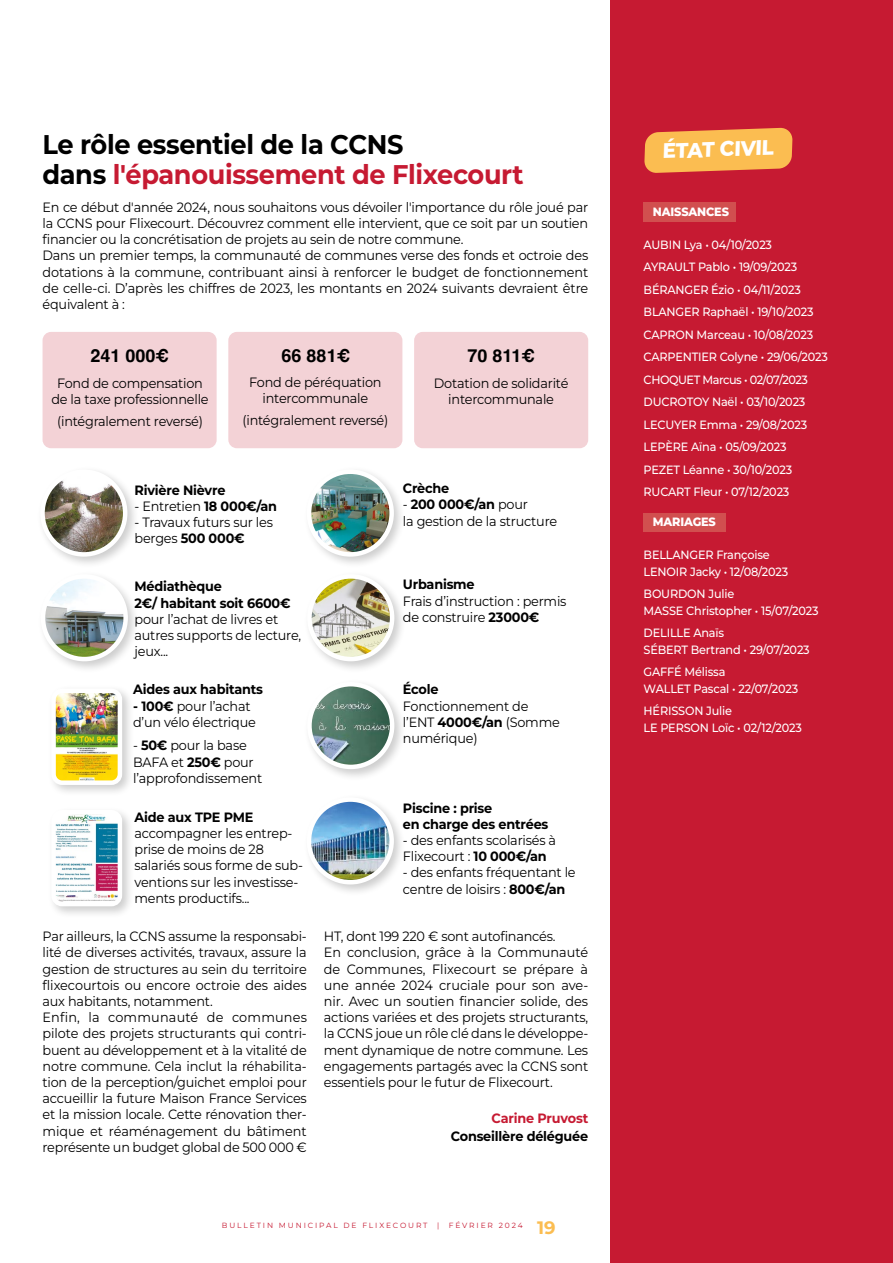
<style>
.page{position:relative;width:893px;height:1263px;background:#fff}
.page>*{position:absolute;margin:0;border:0;box-sizing:border-box;transform-origin:0 0}
.t1{font:700 27px/30px "Montserrat";letter-spacing:-.015em;color:#c61a32;scale:.95 1}
.t2{font:800 21px "Montserrat";color:#fff;scale:.95 1}
.t3{font:700 18px "Helvetica";color:#000}
.t4{font:700 18px "Montserrat";color:#fbbd51}
.t5{font:13.5px/16.2px "Montserrat";letter-spacing:-.015em;color:#000;scale:.95 1}
.t6{font:700 13.5px/16.2px "Montserrat";letter-spacing:-.015em;color:#000;scale:.95 1}
.t7{font:700 13.5px "Montserrat";letter-spacing:-.015em;color:#c61a32;scale:.95 1}
.t8{font:500 12px/22.5px "Montserrat";letter-spacing:-.015em;color:#fff;scale:.94 1}
.t9{font:800 12px "Montserrat";letter-spacing:-.015em;color:#fff;scale:.94 1}
.t10{font:7.5px "Montserrat";letter-spacing:.25em;color:#c61a32}
.s1{color:#000}
.s2{font-weight:700}
</style>
<div class="page">
<div style="left:43px;top:332px;width:174px;height:116px;background:#f3d2d6;border-radius:9px"></div>
<div style="left:228px;top:332px;width:174px;height:116px;background:#f3d2d6;border-radius:9px"></div>
<div style="left:414px;top:332px;width:174px;height:116px;background:#f3d2d6;border-radius:9px"></div>
<div style="left:610px;top:0;width:283px;height:1263px;background:#c61a32"></div>
<div style="left:644px;top:513px;width:82px;height:18px;background:#d14f4f"></div>
<svg style="left:644px;top:127px;width:149px;height:46px;background:#f3a54c"></svg>
<div style="left:644px;top:202px;width:92px;height:20px;background:#d14f4f"></div>
<div style="left:37px;top:466px;width:103px;height:103px;background:#000;opacity:.2"></div>
<img style="left:43px;top:472px;width:82px;height:82px;border-radius:41px">
<div style="left:40px;top:469px;width:87px;height:88px;border:4px solid #fff;border-radius:50%"></div>
<div style="left:303px;top:466px;width:103px;height:103px;background:#000;opacity:.2"></div>
<img style="left:309px;top:472px;width:83px;height:82px;border-radius:41px">
<div style="left:307px;top:469px;width:87px;height:88px;border:4px solid #fff;border-radius:50%"></div>
<div style="left:37px;top:570px;width:103px;height:103px;background:#000;opacity:.2"></div>
<img style="left:43px;top:576px;width:83px;height:83px;border-radius:41px">
<div style="left:41px;top:574px;width:87px;height:87px;border:4px solid #fff;border-radius:50%"></div>
<div style="left:304px;top:570px;width:103px;height:103px;background:#000;opacity:.2"></div>
<img style="left:309px;top:577px;width:83px;height:81px">
<div style="left:307px;top:574px;width:87px;height:87px;border:4px solid #fff;border-radius:50%"></div>
<div style="left:304px;top:678px;width:103px;height:103px;background:#000;opacity:.2"></div>
<img style="left:309px;top:684px;width:83px;height:83px;border-radius:41px">
<div style="left:307px;top:682px;width:87px;height:87px;border:4px solid #fff;border-radius:50%"></div>
<div style="left:303px;top:793px;width:103px;height:104px;background:#000;opacity:.2"></div>
<img style="left:309px;top:800px;width:83px;height:81px">
<div style="left:307px;top:797px;width:87px;height:87px;border:4px solid #fff;border-radius:50%"></div>
<div style="left:47px;top:806px;width:88px;height:112px;background:#000;opacity:.2"></div>
<img style="left:56px;top:815px;width:61px;height:86px">
<div style="left:51px;top:810px;width:71px;height:96px;border:4px solid #fff;border-radius:9px"></div>
<div style="left:47px;top:685px;width:88px;height:112px;background:#000;opacity:.2"></div>
<img style="left:56px;top:694px;width:61px;height:86px">
<div style="left:51px;top:689px;width:71px;height:96px;border:4px solid #fff;border-radius:9px"></div>
<h1 class="t1" style="left:43px;top:128px;width:508px"><span class="s1">Le rôle essentiel de la CCNS<br>dans</span> l'épanouissement de Flixecourt</h1>
<p class="t5" style="left:43px;top:198px;width:576px">En ce début d'année 2024, nous souhaitons vous dévoiler l'importance du rôle joué par la CCNS pour Flixecourt. Découvrez comment elle intervient, que ce soit par un soutien financier ou la concrétisation de projets au sein de notre commune.<br>Dans un premier temps, la communauté de communes verse des fonds et octroie des dotations à la commune, contribuant ainsi à renforcer le budget de fonctionnement de celle-ci. D’après les chiffres de 2023, les montants en 2024 suivants devraient être équivalent à :</p>
<h3 class="t3" style="left:90px;top:345px;width:80px">241 000€</h3>
<h3 class="t3" style="left:282px;top:345px;width:70px">66 881€</h3>
<h3 class="t3" style="left:467px;top:345px;width:69px">70 811€</h3>
<p class="t5" style="left:51px;top:375px;width:167px;text-align:center">Fond de compensation de la taxe professionnelle</p>
<p class="t5" style="left:57px;top:412px;width:155px">(intégralement reversé)</p>
<p class="t5" style="left:249px;top:374px;width:141px;text-align:center">Fond de péréquation intercommunale</p>
<p class="t5" style="left:242px;top:412px;width:155px">(intégralement reversé)</p>
<p class="t5" style="left:434px;top:375px;width:143px;text-align:center">Dotation de solidarité intercommunale</p>
<p class="t6" style="left:135px;top:481px;width:97px">Rivière Nièvre</p>
<p class="t5" style="left:135px;top:498px;width:152px">- Entretien <span class="s2">18 000€/an</span></p>
<p class="t5" style="left:135px;top:514px;width:147px">- Travaux futurs sur les berges <span class="s2">500 000€</span></p>
<p class="t6" style="left:135px;top:578px;width:166px">Médiathèque<br>2€/ habitant soit 6600€</p>
<p class="t5" style="left:135px;top:611px;width:177px">pour l’achat de livres et autres supports de lecture, jeux...</p>
<p class="t6" style="left:133px;top:681px;width:138px">Aides aux habitants</p>
<p class="t5" style="left:133px;top:697px;width:131px"><span class="s2">- 100€</span> pour l’achat d’un vélo électrique</p>
<p class="t5" style="left:133px;top:737px;width:137px">- <span class="s2">50€</span> pour la base<br>BAFA et <span class="s2">250€</span> pour l’approfondissement</p>
<p class="t6" style="left:135px;top:808px;width:127px">Aide aux TPE PME</p>
<p class="t5" style="left:135px;top:825px;width:179px">accompagner les entrep&shy;prise de moins de 28 salariés sous forme de sub&shy;ventions sur les investisse&shy;ments productifs...</p>
<p class="t6" style="left:403px;top:480px;width:50px">Crèche</p>
<p class="t5" style="left:403px;top:496px;width:164px">- <span class="s2">200 000€/an</span> pour<br>la gestion de la structure</p>
<p class="t6" style="left:403px;top:576px;width:77px">Urbanisme</p>
<p class="t5" style="left:403px;top:592px;width:174px">Frais d’instruction : permis de construire <span class="s2">23000€</span></p>
<p class="t6" style="left:403px;top:681px;width:39px">École</p>
<p class="t5" style="left:403px;top:697px;width:167px">Fonctionnement de l’ENT <span class="s2">4000€/an</span> (Somme numérique)</p>
<p class="t6" style="left:403px;top:799px;width:155px">Piscine : prise<br>en charge des entrées</p>
<p class="t5" style="left:403px;top:832px;width:163px">- des enfants scolarisés à<br>Flixecourt : <span class="s2">10 000€/an</span></p>
<p class="t5" style="left:403px;top:864px;width:183px">- des enfants fréquentant le centre de loisirs : <span class="s2">800€/an</span></p>
<p class="t5" style="left:43px;top:928px;width:280px">Par ailleurs, la CCNS assume la responsabi&shy;lité de diverses activités, travaux, assure la gestion de structures au sein du territoire flixecourtois ou encore octroie des aides aux habitants, notamment.<br>Enfin, la communauté de communes pilote des projets structurants qui contri&shy;buent au développement et à la vitalité de notre commune. Cela inclut la réhabilita&shy;tion de la perception/guichet emploi pour accueillir la future Maison France Services et la mission locale. Cette rénovation ther&shy;mique et réaménagement du bâtiment représente un budget global de 500 000 €</p>
<p class="t5" style="left:324px;top:928px;width:280px">HT, dont 199 220 € sont autofinancés.<br>En conclusion, grâce à la Communauté de Communes, Flixecourt se prépare à une année 2024 cruciale pour son ave&shy;nir. Avec un soutien financier solide, des actions variées et des projets structurants, la CCNS joue un rôle clé dans le développe&shy;ment dynamique de notre commune. Les engagements partagés avec la CCNS sont essentiels pour le futur de Flixecourt.</p>
<p class="t7" style="left:492px;top:1109px;width:103px">Carine Pruvost</p>
<p class="t6" style="left:451px;top:1128px;width:146px">Conseillère déléguée</p>
<p class="t10" style="left:222px;top:1220px;width:207px">BULLETIN MUNICIPAL DE FLIXECOURT</p>
<p class="t10" style="left:437px;top:1220px;width:4px">|</p>
<p class="t10" style="left:449px;top:1220px;width:75px">FÉVRIER 2024</p>
<h3 class="t4" style="left:537px;top:1216px;width:20px">19</h3>
<h2 class="t2" style="left:662px;top:137px;width:119px;rotate:-2deg">ÉTAT CIVIL</h2>
<p class="t9" style="left:653px;top:203px;width:82px">NAISSANCES</p>
<p class="t8" style="left:644px;top:233px;width:198px">AUBIN Lya • 04/10/2023<br>AYRAULT Pablo • 19/09/2023<br>BÉRANGER Ézio • 04/11/2023<br>BLANGER Raphaël • 19/10/2023<br>CAPRON Marceau • 10/08/2023<br>CARPENTIER Colyne • 29/06/2023<br>CHOQUET Marcus • 02/07/2023<br>DUCROTOY Naël • 03/10/2023<br>LECUYER Emma • 29/08/2023<br>LEPÈRE Aïna • 05/09/2023<br>PEZET Léanne • 30/10/2023<br>RUCART Fleur • 07/12/2023</p>
<p class="t9" style="left:653px;top:514px;width:68px">MARIAGES</p>
<p class="t8" style="left:644px;top:546px;width:155px;line-height:16.5px">BELLANGER Françoise<br>LENOIR Jacky • 12/08/2023</p>
<p class="t8" style="left:644px;top:585px;width:188px;line-height:16.5px">BOURDON Julie<br>MASSE Christopher • 15/07/2023</p>
<p class="t8" style="left:644px;top:624px;width:178px;line-height:16.5px">DELILLE Anaïs<br>SÉBERT Bertrand • 29/07/2023</p>
<p class="t8" style="left:644px;top:663px;width:166px;line-height:16.5px">GAFFÉ Mélissa<br>WALLET Pascal • 22/07/2023</p>
<p class="t8" style="left:644px;top:702px;width:170px;line-height:16.5px">HÉRISSON Julie<br>LE PERSON Loïc • 02/12/2023</p>
</div>
